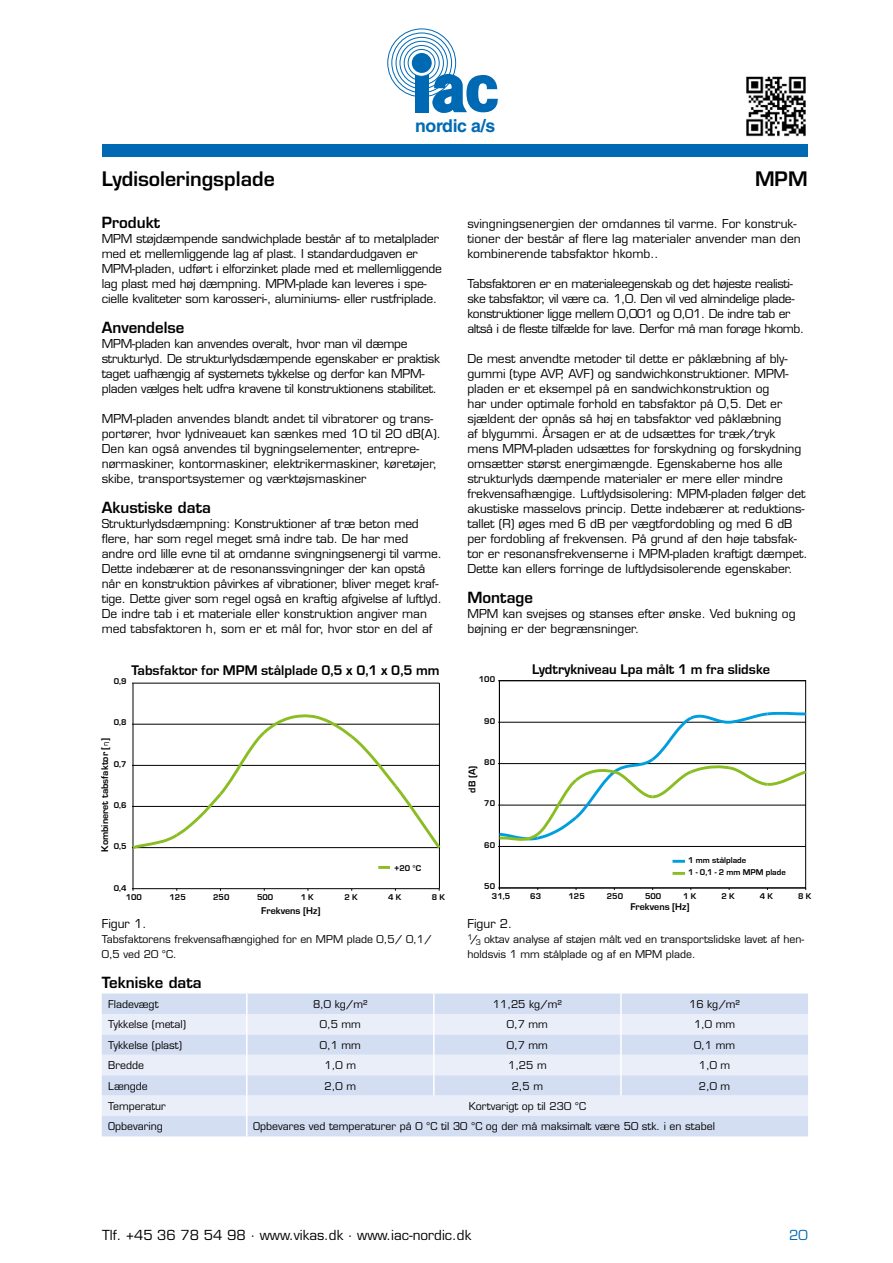
<style>
.page{position:relative;width:893px;height:1263px;background:#fff}
.page>*{position:absolute;margin:0;border:0;box-sizing:border-box;transform-origin:0 0}
.t1{font:600 19.5px "Eurostile";color:#000}
.t2{font:700 17.7px "Helvetica";letter-spacing:-.02em;color:#006ab3}
.t3{font:600 15px "Eurostile";color:#000}
.t4{font:700 14.4px "Eurostile";color:#000}
.t5{font:13.5px "Eurostile";color:#000}
.t6{font:13.5px "Eurostile";color:#006bb5}
.t7{font:12px/15px "Eurostile";letter-spacing:-.005em;color:#000}
.t8{font:12px/15px "Eurostile";letter-spacing:-.03em;color:#000}
.t9{font:10.5px/15px "Eurostile";color:#000}
.t10{font:700 10.05px "Eurostile";color:#000}
.t11{font:700 8.7px/12.1px "Eurostile";color:#000}
</style>
<div class="page">
<img style="left:746px;top:76px;width:60px;height:61px">
<div style="left:102px;top:993px;width:706px;height:143px;background:#d4def2"></div>
<svg style="left:102px;top:1014px;width:706px;height:102px;background:#e1e7f6"></svg>
<hr style="left:433px;top:993px;width:2px;height:21px;background:#fff">
<hr style="left:620px;top:993px;width:2px;height:21px;background:#fff">
<hr style="left:433px;top:1014px;width:2px;height:20px;background:#fff">
<hr style="left:620px;top:1014px;width:2px;height:20px;background:#fff">
<hr style="left:433px;top:1034px;width:2px;height:21px;background:#fff">
<hr style="left:620px;top:1034px;width:2px;height:21px;background:#fff">
<hr style="left:433px;top:1055px;width:2px;height:20px;background:#fff">
<hr style="left:620px;top:1055px;width:2px;height:20px;background:#fff">
<hr style="left:433px;top:1075px;width:2px;height:20px;background:#fff">
<hr style="left:620px;top:1075px;width:2px;height:20px;background:#fff">
<svg style="left:246px;top:993px;width:1px;height:143px"></svg>
<svg style="left:378px;top:866px;width:12px;height:3px"></svg>
<hr style="left:133px;top:683px;width:306px;height:1px;background:#000">
<hr style="left:133px;top:683px;width:1px;height:206px;background:#000">
<hr style="left:439px;top:683px;width:1px;height:206px;background:#000">
<hr style="left:133px;top:888px;width:306px;height:1px;background:#000">
<svg style="left:132px;top:713px;width:309px;height:139px"></svg>
<div style="left:499px;top:680px;width:307px;height:208px;border:1px solid #000"></div>
<hr style="left:499px;top:681px;width:1px;height:207px;background:#000">
<hr style="left:499px;top:888px;width:307px;height:1px;background:#000">
<svg style="left:498px;top:710px;width:309px;height:137px"></svg>
<svg style="left:672px;top:860px;width:13px;height:3px"></svg>
<svg style="left:672px;top:872px;width:13px;height:3px"></svg>
<div style="left:102px;top:145px;width:706px;height:12px;background:#0069b4"></div>
<svg style="left:387px;top:29px;width:111px;height:84px"></svg>
<div style="left:412px;top:53px;width:20px;height:20px;background:#0069b4;border-radius:50%"></div>
<h2 class="t2" style="left:415px;top:115px;width:82px">nordic a/s</h2>
<h1 class="t1" style="left:102px;top:166px;width:307px">Lydisoleringsplade MPM</h1>
<p class="t3" style="left:102px;top:213px;width:60px">Produkt</p>
<p class="t7" style="left:102px;top:231px;width:342px">MPM støjdæmpende sandwichplade består af to metalplader med et mellemliggende lag af plast. I standardudgaven er MPM-pladen, udført i elforzinket plade med et mellemliggende lag plast med høj dæmpning. MPM-plade kan leveres i spe&shy;cielle kvaliteter som karosseri-, aluminiums- eller rustfriplade.</p>
<p class="t3" style="left:102px;top:318px;width:84px">Anvendelse</p>
<p class="t7" style="left:102px;top:336px;width:340px">MPM-pladen kan anvendes overalt, hvor man vil dæmpe strukturlyd. De strukturlydsdæmpende egenskaber er praktisk taget uafhængig af systemets tykkelse og derfor kan MPM&shy;pladen vælges helt udfra kravene til konstruktionens stabilitet.</p>
<p class="t7" style="left:102px;top:411px;width:341px">MPM-pladen anvendes blandt andet til vibratorer og trans&shy;portører, hvor lydniveauet kan sænkes med 10 til 20 dB(A).<br>Den kan også anvendes til bygningselementer, entrepre&shy;nørmaskiner, kontormaskiner, elektrikermaskiner, køretøjer, skibe, transportsystemer og værktøjsmaskiner</p>
<p class="t3" style="left:102px;top:498px;width:111px">Akustiske data</p>
<p class="t7" style="left:102px;top:516px;width:342px">Strukturlydsdæmpning: Konstruktioner af træ beton med flere, har som regel meget små indre tab. De har med andre ord lille evne til at omdanne svingningsenergi til varme.<br>Dette indebærer at de resonanssvingninger der kan opstå når en konstruktion påvirkes af vibrationer, bliver meget kraf&shy;tige. Dette giver som regel også en kraftig afgivelse af luftlyd.<br>De indre tab i et materiale eller konstruktion angiver man med tabsfaktoren h, som er et mål for, hvor stor en del af</p>
<p class="t7" style="left:467px;top:216px;width:335px">svingningsenergien der omdannes til varme. For konstruk&shy;tioner der består af flere lag materialer anvender man den kombinerende tabsfaktor hkomb..</p>
<p class="t8" style="left:467px;top:276px;width:338px">Tabsfaktoren er en materialeegenskab og det højeste realisti&shy;ske tabsfaktor, vil være ca. 1,0. Den vil ved almindelige plade&shy;konstruktioner ligge mellem 0,001 og 0,01. De indre tab er altså i de fleste tilfælde for lave. Derfor må man forøge hkomb.</p>
<p class="t7" style="left:467px;top:351px;width:342px">De mest anvendte metoder til dette er påklæbning af bly&shy;gummi (type AVP, AVF) og sandwichkonstruktioner. MPM&shy;pladen er et eksempel på en sandwichkonstruktion og<br>har under optimale forhold en tabsfaktor på 0,5. Det er sjældent der opnås så høj en tabsfaktor ved påklæbning<br>af blygummi. Årsagen er at de udsættes for træk/tryk mens MPM-pladen udsættes for forskydning og forskydning omsætter størst energimængde. Egenskaberne hos alle strukturlyds dæmpende materialer er mere eller mindre frekvensafhængige. Luftlydsisolering: MPM-pladen følger det akustiske masselovs princip. Dette indebærer at reduktions&shy;tallet (R) øges med 6 dB per vægtfordobling og med 6 dB per fordobling af frekvensen. På grund af den høje tabsfak&shy;tor er resonansfrekvenserne i MPM-pladen kraftigt dæmpet.<br>Dette kan ellers forringe de luftlydsisolerende egenskaber.</p>
<p class="t3" style="left:467px;top:588px;width:67px">Montage</p>
<p class="t7" style="left:467px;top:606px;width:330px">MPM kan svejses og stanses efter ønske. Ved bukning og bøjning er der begrænsninger.</p>
<p class="t4" style="left:131px;top:663px;width:310px">Tabsfaktor for MPM stålplade 0,5 x 0,1 x 0,5 mm</p>
<p class="t11" style="left:114px;top:675px;width:14px">0,9</p>
<p class="t11" style="left:479px;top:673px;width:18px">100</p>
<p class="t4" style="left:532px;top:661px;width:240px">Lydtrykniveau Lpa målt 1 m fra slidske</p>
<p class="t11" style="left:114px;top:716px;width:14px">0,8</p>
<p class="t11" style="left:484px;top:715px;width:12px">90</p>
<p class="t10" style="left:99px;top:852px;width:116px;rotate:-90deg">Kombineret tabsfaktor [ ]</p>
<p class="t11" style="left:114px;top:758px;width:14px">0,7</p>
<p class="t11" style="left:114px;top:799px;width:14px">0,6</p>
<p class="t11" style="left:114px;top:840px;width:14px">0,5</p>
<p class="t11" style="left:484px;top:756px;width:12px">80</p>
<p class="t10" style="left:467px;top:792px;width:28px;rotate:-90deg">dB (A)</p>
<p class="t11" style="left:484px;top:798px;width:12px">70</p>
<p class="t11" style="left:484px;top:839px;width:12px">60</p>
<p class="t11" style="left:394px;top:862px;width:29px">+20 °C</p>
<p class="t11" style="left:688px;top:854px;width:99px">1 mm stålplade<br>1 - 0,1 - 2 mm MPM plade</p>
<p class="t11" style="left:114px;top:882px;width:14px">0,4</p>
<p class="t11" style="left:126px;top:891px;width:18px">100</p>
<p class="t11" style="left:170px;top:891px;width:18px">125</p>
<p class="t11" style="left:213px;top:891px;width:18px">250</p>
<p class="t11" style="left:257px;top:891px;width:18px">500</p>
<p class="t11" style="left:301px;top:891px;width:15px">1 K</p>
<p class="t11" style="left:344px;top:891px;width:15px">2 K</p>
<p class="t11" style="left:388px;top:891px;width:15px">4 K</p>
<p class="t11" style="left:432px;top:891px;width:15px">8 K</p>
<p class="t10" style="left:261px;top:905px;width:61px">Frekvens [Hz]</p>
<p class="t11" style="left:484px;top:880px;width:12px">50</p>
<p class="t11" style="left:492px;top:890px;width:20px">31,5</p>
<p class="t11" style="left:530px;top:890px;width:12px">63</p>
<p class="t11" style="left:568px;top:890px;width:18px">125</p>
<p class="t11" style="left:607px;top:890px;width:18px">250</p>
<p class="t11" style="left:645px;top:890px;width:18px">500</p>
<p class="t11" style="left:683px;top:890px;width:15px">1 K</p>
<p class="t11" style="left:722px;top:890px;width:15px">2 K</p>
<p class="t11" style="left:760px;top:890px;width:15px">4 K</p>
<p class="t11" style="left:798px;top:890px;width:15px">8 K</p>
<p class="t10" style="left:630px;top:902px;width:61px">Frekvens [Hz]</p>
<p class="t7" style="left:102px;top:916px;width:46px">Figur 1.</p>
<p class="t9" style="left:102px;top:932px;width:331px">Tabsfaktorens frekvensafhængighed for en MPM plade 0,5/ 0,1/<br>0,5 ved 20 °C.</p>
<p class="t7" style="left:467px;top:916px;width:46px">Figur 2.</p>
<p class="t9" style="left:467px;top:932px;width:338px"><sup>1</sup>/<sub>3</sub> oktav analyse af støjen målt ved en transportslidske lavet af hen&shy;holdsvis 1 mm stålplade og af en MPM plade.</p>
<p class="t3" style="left:102px;top:973px;width:101px">Tekniske data</p>
<p class="t9" style="left:108px;top:997px;width:52px">Fladevægt</p>
<p class="t9" style="left:313px;top:997px;width:56px">8,0 kg/m²</p>
<p class="t9" style="left:493px;top:997px;width:70px">11,25 kg/m²</p>
<p class="t9" style="left:689px;top:997px;width:52px">16 kg/m²</p>
<p class="t9" style="left:108px;top:1017px;width:79px">Tykkelse (metal)</p>
<p class="t9" style="left:320px;top:1017px;width:43px">0,5 mm</p>
<p class="t9" style="left:507px;top:1017px;width:43px">0,7 mm</p>
<p class="t9" style="left:694px;top:1017px;width:43px">1,0 mm</p>
<p class="t9" style="left:108px;top:1037px;width:75px">Tykkelse (plast)</p>
<p class="t9" style="left:320px;top:1037px;width:43px">0,1 mm</p>
<p class="t9" style="left:507px;top:1037px;width:43px">0,7 mm</p>
<p class="t9" style="left:694px;top:1037px;width:43px">0,1 mm</p>
<p class="t9" style="left:108px;top:1058px;width:37px">Bredde</p>
<p class="t9" style="left:325px;top:1058px;width:33px">1,0 m</p>
<p class="t9" style="left:508px;top:1058px;width:40px">1,25 m</p>
<p class="t9" style="left:699px;top:1058px;width:33px">1,0 m</p>
<p class="t9" style="left:108px;top:1078px;width:41px">Længde</p>
<p class="t9" style="left:325px;top:1078px;width:33px">2,0 m</p>
<p class="t9" style="left:512px;top:1078px;width:33px">2,5 m</p>
<p class="t9" style="left:699px;top:1078px;width:33px">2,0 m</p>
<p class="t9" style="left:108px;top:1099px;width:59px">Temperatur</p>
<p class="t9" style="left:469px;top:1099px;width:119px">Kortvarigt op til 230 °C</p>
<p class="t9" style="left:108px;top:1119px;width:56px">Opbevaring</p>
<p class="t9" style="left:253px;top:1119px;width:463px">Opbevares ved temperaturer på 0 °C til 30 °C og der må maksimalt være 50 stk. i en stabel</p>
<p class="t5" style="left:102px;top:1226px;width:371px">Tlf. +45 36 78 54 98 · www.vikas.dk · www.iac-nordic.dk</p>
<p class="t6" style="left:789px;top:1226px;width:20px">20</p>
</div>
